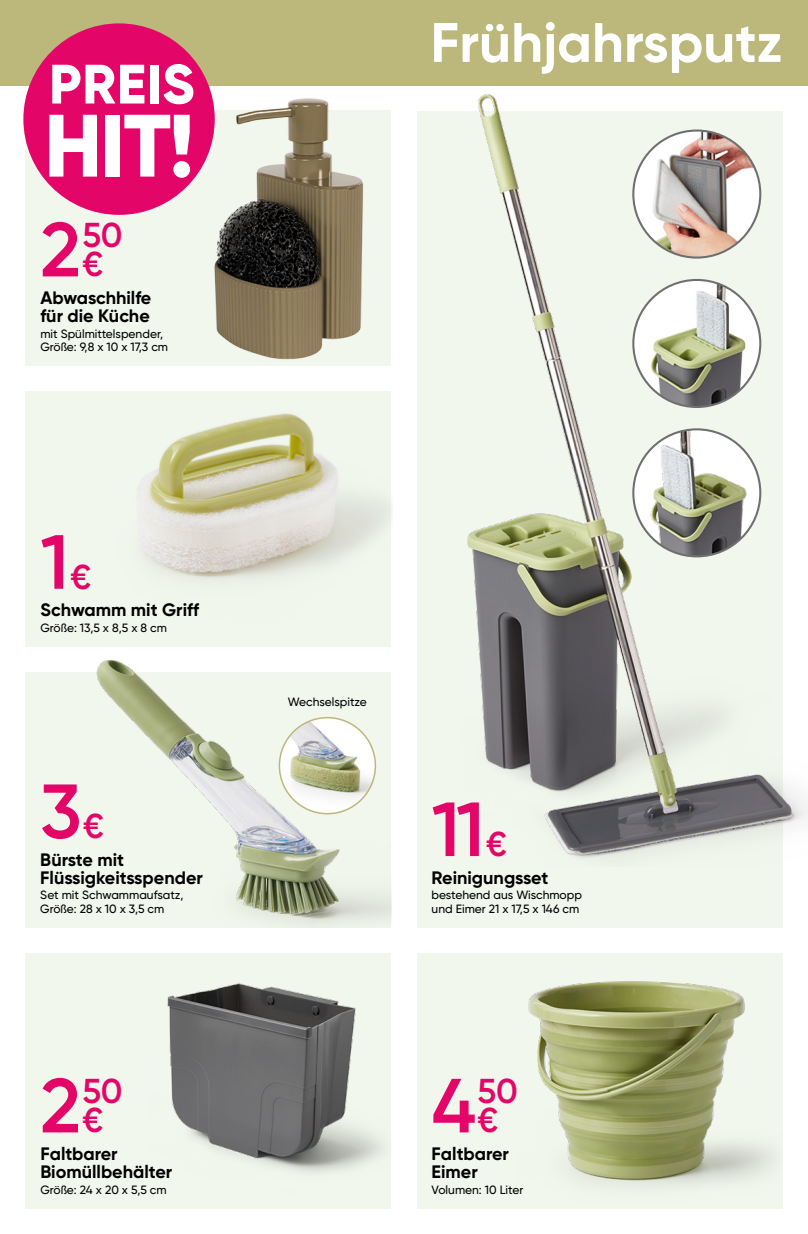
<style>
.page{position:relative;width:808px;height:1234px;background:#fff}
.page>*{position:absolute;margin:0;border:0;box-sizing:border-box;transform-origin:0 0}
.t1{font:800 88.2px "Gilroy";color:#fff}
.t2{font:600 76.5px "Gilroy";color:#e30567}
.t3{font:700 55.5px "Gilroy";color:#fff}
.t4{font:800 55.35px "Gilroy";letter-spacing:.01em;color:#fff}
.t5{font:600 34.5px/29.4px "Gilroy";color:#e30567}
.t6{font:700 18px/18px "Gilroy";color:#000}
.t7{font:500 12px/13.5px "Gilroy";color:#000}
.s1{font-size:76.5px}
.s2{font-size:34.5px}
</style>
<div class="page">
<div style="left:417px;top:111px;width:365px;height:816px;background:#f2f7ed"></div>
<div style="left:26px;top:391px;width:365px;height:255px;background:#f2f7ed"></div>
<div style="left:26px;top:111px;width:365px;height:255px;background:#f2f7ed"></div>
<div style="left:26px;top:672px;width:365px;height:255px;background:#f2f7ed"></div>
<div style="left:26px;top:952px;width:365px;height:256px;background:#f2f7ed"></div>
<div style="left:417px;top:952px;width:365px;height:256px;background:#f2f7ed"></div>
<div style="left:0;top:0;width:808px;height:85px;background:#bcb87b"></div>
<hr style="left:807px;top:0;width:1px;height:85px;background:#4684ba">
<img style="left:458px;top:82px;width:350px;height:784px">
<img style="left:96px;top:659px;width:295px;height:265px">
<img style="left:137px;top:413px;width:254px;height:167px">
<img style="left:516px;top:952px;width:266px;height:234px">
<img style="left:166px;top:71px;width:264px;height:289px">
<img style="left:167px;top:982px;width:216px;height:191px">
<div style="left:23px;top:23px;width:192px;height:192px;background:#e30567;border-radius:50%"></div>
<img style="left:633px;top:130px;width:127px;height:127px;border-radius:63px">
<img style="left:633px;top:429px;width:127px;height:127px;border-radius:63px">
<img style="left:633px;top:280px;width:127px;height:127px;border-radius:63px">
<img style="left:279px;top:717px;width:96px;height:96px;border-radius:48px">
<div style="left:279px;top:716px;width:97px;height:98px;border:2px solid #bcb87b;border-radius:50%"></div>
<h3 class="t4" style="left:49px;top:49px;width:147px">PREIS</h3>
<h1 class="t1" style="left:44px;top:90px;width:152px">HIT!</h1>
<h3 class="t5" style="left:82px;top:220px;width:42px;text-indent:-42px"><span class="s1">2</span>50 €</h3>
<h3 class="t6" style="left:40px;top:288px;width:113px">Abwaschhilfe für die Küche</h3>
<p class="t7" style="left:40px;top:326px;width:129px">mit Spülmittelspender,<br>Größe: 9,8 x 10 x 17,3 cm</p>
<h2 class="t2" style="left:40px;top:514px;width:52px">1<span class="s2">€</span></h2>
<h3 class="t6" style="left:40px;top:600px;width:160px">Schwamm mit Griff</h3>
<p class="t7" style="left:40px;top:620px;width:128px">Größe: 13,5 x 8,5 x 8 cm</p>
<h2 class="t2" style="left:40px;top:763px;width:65px">3<span class="s2">€</span></h2>
<h3 class="t6" style="left:40px;top:850px;width:164px">Bürste mit<br>Flüssigkeitsspender</h3>
<p class="t7" style="left:40px;top:888px;width:145px">Set mit Schwammaufsatz,<br>Größe: 28 x 10 x 3,5 cm</p>
<h3 class="t5" style="left:82px;top:1075px;width:42px;text-indent:-42px"><span class="s1">2</span>50 €</h3>
<h3 class="t6" style="left:40px;top:1144px;width:133px">Faltbarer<br>Biomüllbehälter</h3>
<p class="t7" style="left:40px;top:1182px;width:128px">Größe: 24 x 20 x 5,5 cm</p>
<h3 class="t3" style="left:430px;top:8px;width:353px">Frühjahrsputz</h3>
<p class="t7" style="left:288px;top:694px;width:80px">Wechselspitze</p>
<h2 class="t2" style="left:432px;top:781px;width:77px">11<span class="s2">€</span></h2>
<h3 class="t6" style="left:432px;top:868px;width:118px">Reinigungsset</h3>
<p class="t7" style="left:432px;top:887px;width:152px">bestehend aus Wischmopp und Eimer 21 x 17,5 x 146 cm</p>
<h3 class="t5" style="left:477px;top:1075px;width:42px;text-indent:-46px"><span class="s1">4</span>50 €</h3>
<h3 class="t6" style="left:432px;top:1144px;width:79px">Faltbarer<br>Eimer</h3>
<p class="t7" style="left:432px;top:1182px;width:93px">Volumen: 10 Liter</p>
</div>
